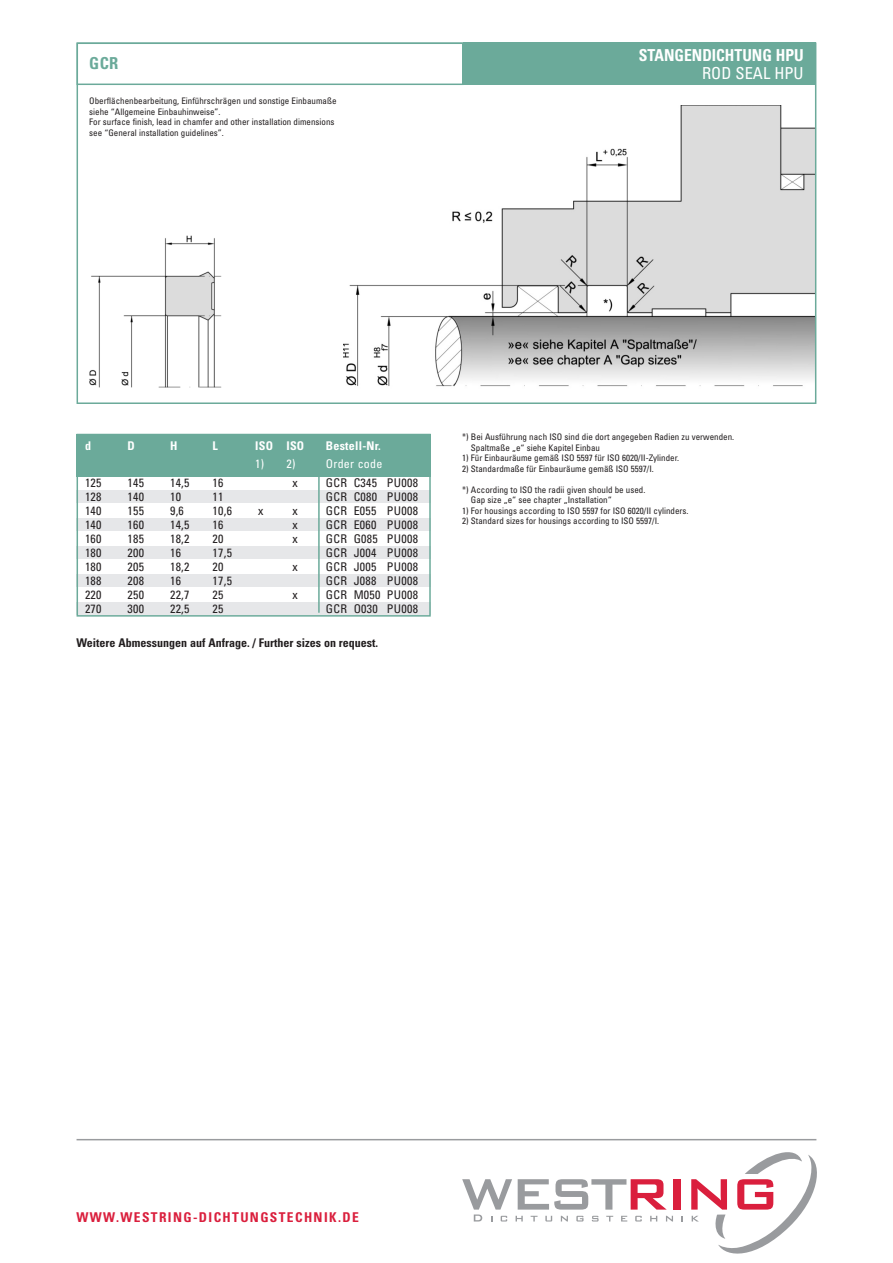
<style>
.page{position:relative;width:893px;height:1263px;background:#fff}
.page>*{position:absolute;margin:0;border:0;box-sizing:border-box;transform-origin:0 0}
.t1{font:700 condensed 16.5px "Univers";color:#fff;scale:.95 1}
.t2{font:condensed 16.5px "Univers";color:#fff}
.t3{font:700 condensed 16.5px "Univers";color:#6baa9a}
.t4{font:700 condensed 13.5px "Univers";letter-spacing:.1em;color:#da1f3d}
.t5{font:condensed 12px "Univers";letter-spacing:.02em;color:#231f20}
.t6{font:700 condensed 12px "Univers";color:#231f20}
.t7{font:700 condensed 12px "Univers";letter-spacing:.02em;color:#fff}
.t8{font:condensed 12px "Univers";letter-spacing:.02em;color:#fff}
.t9{font:condensed 9px/10.5px "Univers";color:#231f20}
</style>
<div class="page">
<img style="left:452px;top:105px;width:361px;height:125px">
<div style="left:673px;top:1179px;width:7px;height:30px;background:#da1f3d"></div>
<svg style="left:462px;top:1179px;width:211px;height:42px"></svg>
<svg style="left:691px;top:1152px;width:126px;height:101px"></svg>
<hr style="left:77px;top:1139px;width:739px;height:1px;background:#999b9e">
<div style="left:463px;top:43px;width:353px;height:42px;background:#6baa9a"></div>
<div style="left:77px;top:43px;width:386px;height:42px;border:2px solid #6baa9a"></div>
<img style="left:76px;top:230px;width:741px;height:387px">
<h1 class="t3" style="left:89px;top:57px;width:31px">GCR</h1>
<p class="t9" style="left:89px;top:97px;width:249px">Oberflächenbearbeitung, Einführschrägen und sonstige Einbaumaße siehe “Allgemeine Einbauhinweise”.<br>For surface finish, lead in chamfer and other installation dimensions see “General installation guidelines”.</p>
<h1 class="t1" style="left:639px;top:49px;width:175px">STANGENDICHTUNG HPU</h1>
<h1 class="t2" style="left:702px;top:67px;width:103px">ROD SEAL HPU</h1>
<h3 class="t7" style="left:85px;top:441px;width:7px">d</h3>
<h3 class="t7" style="left:128px;top:441px;width:9px">D</h3>
<h3 class="t7" style="left:170px;top:441px;width:9px">H</h3>
<h3 class="t7" style="left:213px;top:441px;width:7px">L</h3>
<h3 class="t7" style="left:255px;top:441px;width:51px">ISO ISO</h3>
<h3 class="t7" style="left:326px;top:441px;width:57px">Bestell-Nr.</h3>
<h3 class="t8" style="left:255px;top:459px;width:42px">1) 2)</h3>
<h3 class="t8" style="left:326px;top:459px;width:58px">Order code</h3>
<h3 class="t5" style="left:85px;top:478px;width:18px">125</h3>
<h3 class="t5" style="left:128px;top:478px;width:18px">145</h3>
<h3 class="t5" style="left:170px;top:478px;width:21px">14,5</h3>
<h3 class="t5" style="left:213px;top:478px;width:12px">16</h3>
<h3 class="t5" style="left:292px;top:478px;width:7px">x</h3>
<h3 class="t5" style="left:326px;top:478px;width:94px">GCR C345 PU008</h3>
<h3 class="t5" style="left:85px;top:492px;width:18px">128</h3>
<h3 class="t5" style="left:128px;top:492px;width:18px">140</h3>
<h3 class="t5" style="left:170px;top:492px;width:12px">10</h3>
<h3 class="t5" style="left:213px;top:492px;width:12px">11</h3>
<h3 class="t5" style="left:326px;top:492px;width:94px">GCR C080 PU008</h3>
<h3 class="t5" style="left:85px;top:506px;width:18px">140</h3>
<h3 class="t5" style="left:128px;top:506px;width:18px">155</h3>
<h3 class="t5" style="left:170px;top:506px;width:15px">9,6</h3>
<h3 class="t5" style="left:213px;top:506px;width:21px">10,6</h3>
<h3 class="t5" style="left:258px;top:506px;width:7px">x</h3>
<h3 class="t5" style="left:292px;top:506px;width:7px">x</h3>
<h3 class="t5" style="left:326px;top:506px;width:94px">GCR E055 PU008</h3>
<h3 class="t5" style="left:85px;top:520px;width:18px">140</h3>
<h3 class="t5" style="left:128px;top:520px;width:18px">160</h3>
<h3 class="t5" style="left:170px;top:520px;width:21px">14,5</h3>
<h3 class="t5" style="left:213px;top:520px;width:12px">16</h3>
<h3 class="t5" style="left:292px;top:520px;width:7px">x</h3>
<h3 class="t5" style="left:326px;top:520px;width:94px">GCR E060 PU008</h3>
<h3 class="t5" style="left:85px;top:534px;width:18px">160</h3>
<h3 class="t5" style="left:128px;top:534px;width:18px">185</h3>
<h3 class="t5" style="left:170px;top:534px;width:21px">18,2</h3>
<h3 class="t5" style="left:213px;top:534px;width:12px">20</h3>
<h3 class="t5" style="left:292px;top:534px;width:7px">x</h3>
<h3 class="t5" style="left:326px;top:534px;width:94px">GCR G085 PU008</h3>
<h3 class="t5" style="left:85px;top:548px;width:18px">180</h3>
<h3 class="t5" style="left:128px;top:548px;width:18px">200</h3>
<h3 class="t5" style="left:170px;top:548px;width:12px">16</h3>
<h3 class="t5" style="left:213px;top:548px;width:21px">17,5</h3>
<h3 class="t5" style="left:326px;top:548px;width:94px">GCR J004 PU008</h3>
<h3 class="t5" style="left:85px;top:562px;width:18px">180</h3>
<h3 class="t5" style="left:128px;top:562px;width:18px">205</h3>
<h3 class="t5" style="left:170px;top:562px;width:21px">18,2</h3>
<h3 class="t5" style="left:213px;top:562px;width:12px">20</h3>
<h3 class="t5" style="left:292px;top:562px;width:7px">x</h3>
<h3 class="t5" style="left:326px;top:562px;width:94px">GCR J005 PU008</h3>
<h3 class="t5" style="left:85px;top:576px;width:18px">188</h3>
<h3 class="t5" style="left:128px;top:576px;width:18px">208</h3>
<h3 class="t5" style="left:170px;top:576px;width:12px">16</h3>
<h3 class="t5" style="left:213px;top:576px;width:21px">17,5</h3>
<h3 class="t5" style="left:326px;top:576px;width:94px">GCR J088 PU008</h3>
<h3 class="t5" style="left:85px;top:590px;width:18px">220</h3>
<h3 class="t5" style="left:128px;top:590px;width:18px">250</h3>
<h3 class="t5" style="left:170px;top:590px;width:21px">22,7</h3>
<h3 class="t5" style="left:213px;top:590px;width:12px">25</h3>
<h3 class="t5" style="left:292px;top:590px;width:7px">x</h3>
<h3 class="t5" style="left:326px;top:590px;width:94px">GCR M050 PU008</h3>
<h3 class="t5" style="left:85px;top:604px;width:18px">270</h3>
<h3 class="t5" style="left:128px;top:604px;width:18px">300</h3>
<h3 class="t5" style="left:170px;top:604px;width:21px">22,5</h3>
<h3 class="t5" style="left:213px;top:604px;width:12px">25</h3>
<h3 class="t5" style="left:326px;top:604px;width:94px">GCR O030 PU008</h3>
<h3 class="t6" style="left:77px;top:638px;width:303px">Weitere Abmessungen auf Anfrage. / Further sizes on request.</h3>
<p class="t9" style="left:471px;top:432px;width:265px;text-indent:-9px">*) Bei Ausführung nach ISO sind die dort angegeben Radien zu verwenden.<br>Spaltmaße „e“ siehe Kapitel Einbau</p>
<p class="t9" style="left:462px;top:453px;width:218px">1) Für Einbauräume gemäß ISO 5597 für ISO 6020/II-Zylinder.</p>
<p class="t9" style="left:462px;top:464px;width:193px">2) Standardmaße für Einbauräume gemäß ISO 5597/I.</p>
<p class="t9" style="left:471px;top:485px;width:176px;text-indent:-9px">*) According to ISO the radii given should be used.<br>Gap size „e“ see chapter „Installation“</p>
<p class="t9" style="left:462px;top:506px;width:228px">1) For housings according to ISO 5597 for ISO 6020/II cylinders.</p>
<p class="t9" style="left:462px;top:517px;width:199px">2) Standard sizes for housings according to ISO 5597/I.</p>
<h2 class="t4" style="left:77px;top:1213px;width:284px">WWW.WESTRING-DICHTUNGSTECHNIK.DE</h2>
</div>
